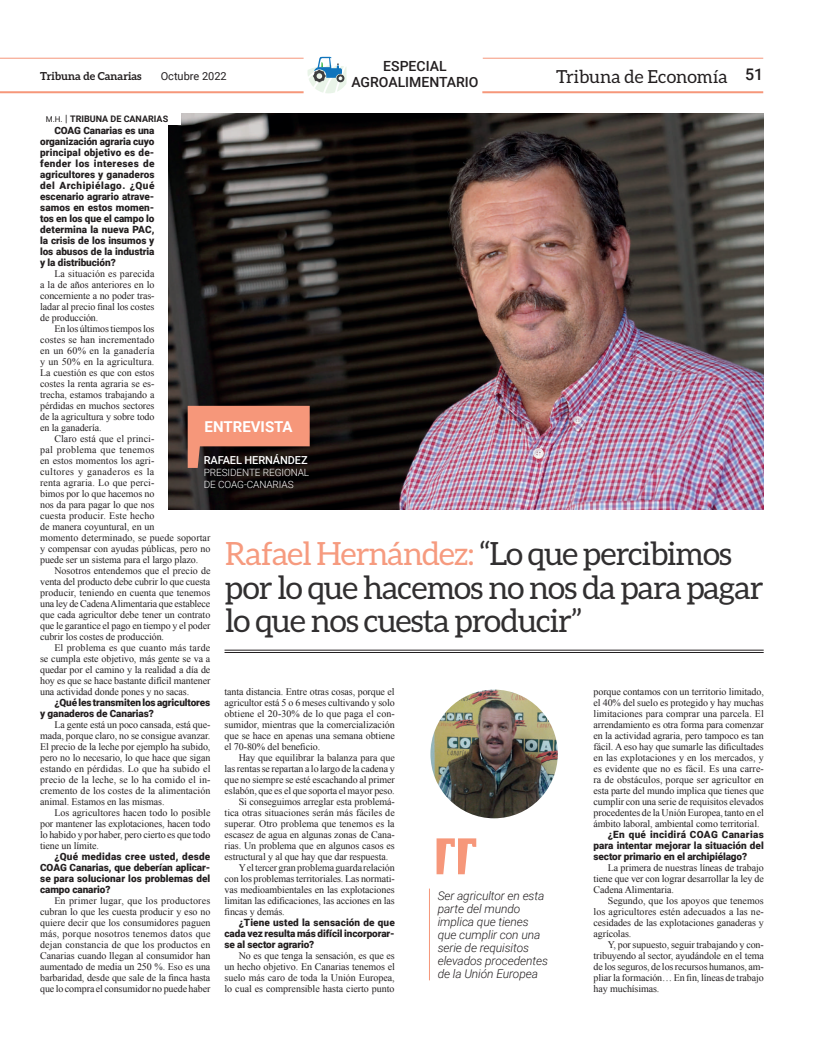
<style>
.page{position:relative;width:820px;height:1049px;background:#fff}
.page>*{position:absolute;margin:0;border:0;box-sizing:border-box;transform-origin:0 0}
.t1{font:32px/33px "Aleo";letter-spacing:-.03em;color:#312f30}
.t2{font:18px "Aleo";color:#231f20}
.t3{font:500 16px "Roboto";color:#231f20}
.t4{font:700 15px "Roboto";color:#fff}
.t5{font:500 14px/16px "Roboto";color:#231f20;text-align:center}
.t6{font:italic 300 12px/13px "Roboto";letter-spacing:-.01em;color:#231f20}
.t7{font:700 11px "Aleo";color:#231f20}
.t8{font:500 11px "Roboto";letter-spacing:-.01em;color:#fff}
.t9{font:11px "Roboto";color:#231f20}
.t10{font:10px/11px "Times New Roman";letter-spacing:-.01em;color:#231f20;text-align:justify}
.t11{font:900 10px/11px "Roboto";letter-spacing:-.01em;color:#231f20;text-align:justify}
.t12{font:300 10px/12px "Roboto";letter-spacing:-.01em;color:#fff}
.t13{font:700 9px "Roboto";color:#231f20}
.s1{font-weight:400;font-size:8px}
.s2{font-weight:400;font-size:10px}
.s3{color:#f69b7f}
</style>
<div class="page">
<hr style="left:0;top:91px;width:303px;height:2px;background:#f6977a">
<hr style="left:482px;top:91px;width:281px;height:2px;background:#f6977a">
<hr style="left:0;top:58px;width:303px;height:1px;background:#f6977a">
<hr style="left:482px;top:58px;width:281px;height:1px;background:#f6977a">
<svg style="left:307px;top:57px;width:39px;height:36px"></svg>
<img style="left:169px;top:114px;width:594px;height:396px">
<div style="left:40px;top:114px;width:140px;height:11px;background:#fff"></div>
<hr style="left:224px;top:652px;width:539px;height:1px;background:#231f20">
<hr style="left:224px;top:650px;width:539px;height:1px;background:#231f20">
<svg style="left:188px;top:406px;width:121px;height:62px;background:#ad6a56"></svg>
<svg style="left:436px;top:838px;width:40px;height:36px"></svg>
<hr style="left:429px;top:888px;width:1px;height:92px;background:#f6977a">
<img style="left:431px;top:691px;width:125px;height:126px">
<div style="left:426px;top:686px;width:135px;height:136px;border:4px solid #fff;border-radius:50%"></div>
<h3 class="t5" style="left:351px;top:58px;width:129px">ESPECIAL<br>AGROALIMENTARIO</h3>
<h3 class="t3" style="left:744px;top:63px;width:20px">51</h3>
<p class="t7" style="left:40px;top:70px;width:103px">Tribuna de Canarias</p>
<p class="t9" style="left:161px;top:68px;width:68px">Octubre 2022</p>
<h2 class="t2" style="left:556px;top:66px;width:173px">Tribuna de Economía</h2>
<p class="t13" style="left:46px;top:113px;width:124px"><span class="s1">M.H.</span> <span class="s2">|</span> TRIBUNA DE CANARIAS</p>
<p class="t11" style="left:40px;top:124px;width:116px;text-indent:14px">COAG Canarias es una organización agraria cuyo principal objetivo es de&shy;fender los intereses de agricultores y ganaderos del Archipiélago. ¿Qué escenario agrario atrave&shy;samos en estos momen&shy;tos en los que el campo lo determina la nueva PAC, la crisis de los insumos y los abusos de la industria y la distribución?</p>
<p class="t10" style="left:40px;top:268px;width:116px;text-indent:14px">La situación es parecida a la de años anteriores en lo concerniente a no poder tras&shy;ladar al precio final los costes de producción.</p>
<p class="t10" style="left:40px;top:323px;width:116px;text-indent:14px">En los últimos tiempos los costes se han incrementado en un 60% en la ganadería y un 50% en la agricultura.<br>La cuestión es que con estos costes la renta agraria se es&shy;trecha, estamos trabajando a pérdidas en muchos sectores de la agricultura y sobre todo en la ganadería.</p>
<p class="t10" style="left:40px;top:433px;width:172px;text-align:left;text-indent:14px">Claro está que el princi-<br>pal problema que tenemos<br>en estos momentos los agri-<br>cultores y ganaderos es la<br>renta agraria. Lo que perci-<br>bimos por lo que hacemos no<br>nos da para pagar lo que nos<br>cuesta producir. Este hecho<br>de manera coyuntural, en un<br>momento determinado, se puede soportar y compensar con ayudas públicas, pero no puede ser un sistema para el largo plazo.</p>
<p class="t10" style="left:40px;top:565px;width:172px;text-indent:14px">Nosotros entendemos que el precio de venta del producto debe cubrir lo que cuesta producir, teniendo en cuenta que tenemos una ley de Cadena Alimentaria que establece que cada agricultor debe tener un contrato que le garantice el pago en tiempo y el poder cubrir los costes de producción.</p>
<p class="t10" style="left:40px;top:642px;width:172px;text-indent:14px">El problema es que cuanto más tarde se cumpla este objetivo, más gente se va a quedar por el camino y la realidad a día de hoy es que se hace bastante difícil mantener una actividad donde pones y no sacas.</p>
<p class="t11" style="left:40px;top:696px;width:172px;text-indent:14px">¿Qué les transmiten los agricultores y ganaderos de Canarias?</p>
<p class="t10" style="left:40px;top:719px;width:172px;text-indent:14px">La gente está un poco cansada, está que&shy;mada, porque claro, no se consigue avanzar.<br>El precio de la leche por ejemplo ha subido, pero no lo necesario, lo que hace que sigan estando en pérdidas. Lo que ha subido el precio de la leche, se lo ha comido el in&shy;cremento de los costes de la alimentación animal. Estamos en las mismas.</p>
<p class="t10" style="left:40px;top:807px;width:172px;text-indent:14px">Los agricultores hacen todo lo posible por mantener las explotaciones, hacen todo lo habido y por haber, pero cierto es que todo tiene un límite.</p>
<p class="t11" style="left:40px;top:850px;width:172px;text-indent:14px">¿Qué medidas cree usted, desde COAG Canarias, que deberían aplicar&shy;se para solucionar los problemas del campo canario?</p>
<p class="t10" style="left:40px;top:895px;width:172px;text-indent:14px">En primer lugar, que los productores cubran lo que les cuesta producir y eso no quiere decir que los consumidores paguen más, porque nosotros tenemos datos que dejan constancia de que los productos en Canarias cuando llegan al consumidor han aumentado de media un 250 %. Eso es una barbaridad, desde que sale de la finca hasta que lo compra el consumidor no puede haber</p>
<h3 class="t4" style="left:204px;top:416px;width:90px">ENTREVISTA</h3>
<p class="t8" style="left:204px;top:452px;width:105px">RAFAEL HERNÁNDEZ</p>
<p class="t12" style="left:204px;top:466px;width:107px">PRESIDENTE REGIONAL<br>DE COAG-CANARIAS</p>
<h1 class="t1" style="left:225px;top:537px;width:540px"><span class="s3">Rafael Hernández:</span> “Lo que percibimos por lo que hacemos no nos da para pagar lo que nos cuesta producir”</h1>
<p class="t10" style="left:224px;top:686px;width:172px">tanta distancia. Entre otras cosas, porque el agricultor está 5 o 6 meses cultivando y solo obtiene el 20-30% de lo que paga el con&shy;sumidor, mientras que la comercialización que se hace en apenas una semana obtiene el 70-80% del beneficio.</p>
<p class="t10" style="left:238px;top:752px;width:157px">Hay que equilibrar la balanza para que</p>
<p class="t10" style="left:224px;top:763px;width:172px">las rentas se repartan a lo largo de la cadena y</p>
<p class="t10" style="left:224px;top:774px;width:172px">que no siempre se esté escachando al primer</p>
<p class="t10" style="left:224px;top:785px;width:172px">eslabón, que es el que soporta el mayor peso.</p>
<p class="t10" style="left:238px;top:796px;width:157px">Si conseguimos arreglar esta problemá-</p>
<p class="t10" style="left:224px;top:807px;width:172px">tica otras situaciones serán más fáciles de</p>
<p class="t10" style="left:224px;top:818px;width:171px">superar. Otro problema que tenemos es la</p>
<p class="t10" style="left:224px;top:829px;width:172px">escasez de agua en algunas zonas de Cana-</p>
<p class="t10" style="left:224px;top:840px;width:172px">rias. Un problema que en algunos casos es</p>
<p class="t10" style="left:224px;top:851px;width:165px">estructural y al que hay que dar respuesta.</p>
<p class="t10" style="left:238px;top:862px;width:157px">Y el tercer gran problema guarda relación</p>
<p class="t10" style="left:224px;top:873px;width:172px">con los problemas territoriales. Las normati-</p>
<p class="t10" style="left:224px;top:884px;width:172px">vas medioambientales en las explotaciones</p>
<p class="t10" style="left:224px;top:895px;width:172px">limitan las edificaciones, las acciones en las</p>
<p class="t10" style="left:224px;top:906px;width:62px">fincas y demás.</p>
<p class="t11" style="left:224px;top:916px;width:172px;text-indent:14px">¿Tiene usted la sensación de que cada vez resulta más difícil incorporar&shy;se al sector agrario?</p>
<p class="t10" style="left:224px;top:950px;width:172px;text-indent:14px">No es que tenga la sensación, es que es un hecho objetivo. En Canarias tenemos el suelo más caro de toda la Unión Europea, lo cual es comprensible hasta cierto punto</p>
<p class="t10" style="left:593px;top:686px;width:172px">porque contamos con un territorio limitado, el 40% del suelo es protegido y hay muchas limitaciones para comprar una parcela. El arrendamiento es otra forma para comenzar en la actividad agraria, pero tampoco es tan fácil. A eso hay que sumarle las dificultades en las explotaciones y en los mercados, y es evidente que no es fácil. Es una carre&shy;ra de obstáculos, porque ser agricultor en esta parte del mundo implica que tienes que cumplir con una serie de requisitos elevados procedentes de la Unión Europea, tanto en el ámbito laboral, ambiental como territorial.</p>
<p class="t11" style="left:593px;top:828px;width:172px;text-indent:14px">¿En qué incidirá COAG Canarias para intentar mejorar la situación del sector primario en el archipiélago?</p>
<p class="t10" style="left:593px;top:862px;width:172px;text-indent:14px">La primera de nuestras líneas de trabajo tiene que ver con lograr desarrollar la ley de Cadena Alimentaria.</p>
<p class="t10" style="left:593px;top:895px;width:172px;text-indent:14px">Segundo, que los apoyos que tenemos los agricultores estén adecuados a las ne&shy;cesidades de las explotaciones ganaderas y agrícolas.</p>
<p class="t10" style="left:593px;top:939px;width:172px;text-indent:14px">Y, por supuesto, seguir trabajando y con&shy;tribuyendo al sector, ayudándole en el tema de los seguros, de los recursos humanos, am&shy;pliar la formación… En fin, líneas de trabajo hay muchísimas.</p>
<p class="t6" style="left:437px;top:889px;width:112px">Ser agricultor en esta parte del mundo implica que tienes que cumplir con una serie de requisitos elevados procedentes de la Unión Europea</p>
</div>
